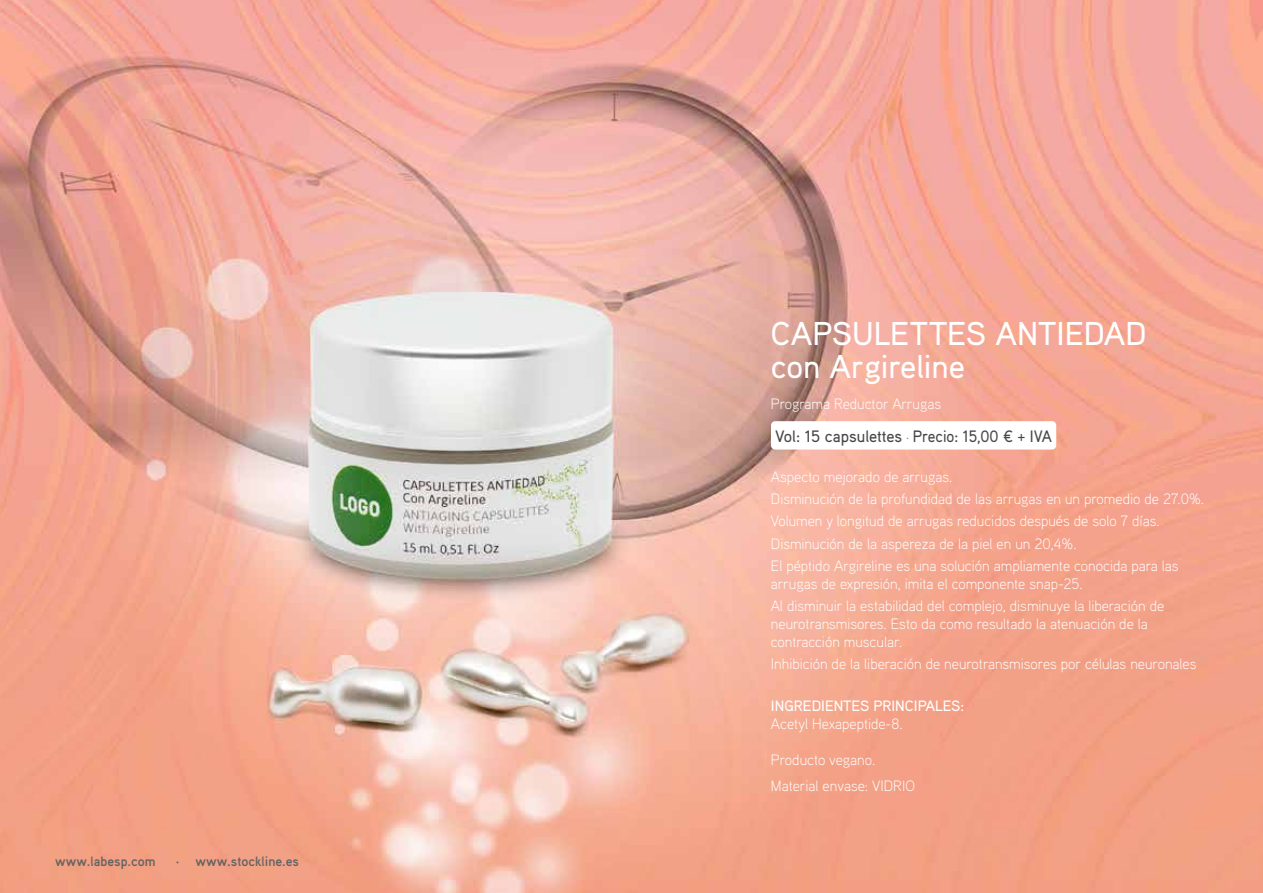
<style>
.page{position:relative;width:1263px;height:893px;background:#fff}
.page>*{position:absolute;margin:0;border:0;box-sizing:border-box;transform-origin:0 0}
.t1{font:500 33px/33px "Aaux Pro";color:#fff}
.t2{font:500 16.5px "Aaux Pro";color:#474746}
.t3{font:300 15px/22.2px "Aaux Pro";color:#fff}
.t4{font:500 15px "Aaux Pro";color:#fff}
.t5{font:700 13.5px "Aaux Pro";color:#646363}
.s1{font-weight:300;font-size:13.95px;color:#646363}
</style>
<div class="page">
<img style="left:0;top:0;width:1263px;height:893px">
<div style="left:771px;top:421px;width:285px;height:29px;background:#fff;border-radius:4px"></div>
<p class="t5" style="left:55px;top:853px;width:102px">www.labesp.com</p>
<p class="t5" style="left:176px;top:853px;width:125px">· www.stockline.es</p>
<h1 class="t1" style="left:771px;top:316px;width:377px">CAPSULETTES ANTIEDAD con Argireline</h1>
<p class="t3" style="left:771px;top:392px;width:172px">Programa Reductor Arrugas</p>
<p class="t2" style="left:775px;top:425px;width:278px">Vol: 15 capsulettes <span class="s1">·</span> Precio: 15,00 ¤ + IVA</p>
<p class="t3" style="left:771px;top:465px;width:435px">Aspecto mejorado de arrugas.<br>Disminución de la profundidad de las arrugas en un promedio de 27.0%.<br>Volumen y longitud de arrugas reducidos después de solo 7 días.<br>Disminución de la aspereza de la piel en un 20,4%.<br>El péptido Argireline es una solución ampliamente conocida para las</p>
<p class="t3" style="left:771px;top:572px;width:395px">arrugas de expresión, imita el componente snap-25.<br>Al disminuir la estabilidad del complejo, disminuye la liberación de</p>
<p class="t3" style="left:771px;top:614px;width:378px;line-height:18px">neurotransmisores. Esto da como resultado la atenuación de la contracción muscular.</p>
<p class="t3" style="left:771px;top:652px;width:427px">Inhibición de la liberación de neurotransmisores por células neuronales</p>
<p class="t4" style="left:771px;top:696px;width:195px">INGREDIENTES PRINCIPALES:</p>
<p class="t3" style="left:771px;top:712px;width:133px">Acetyl Hexapeptide-8.</p>
<p class="t3" style="left:771px;top:746px;width:145px;line-height:26.5px">Producto vegano.<br>Material envase: VIDRIO</p>
</div>
